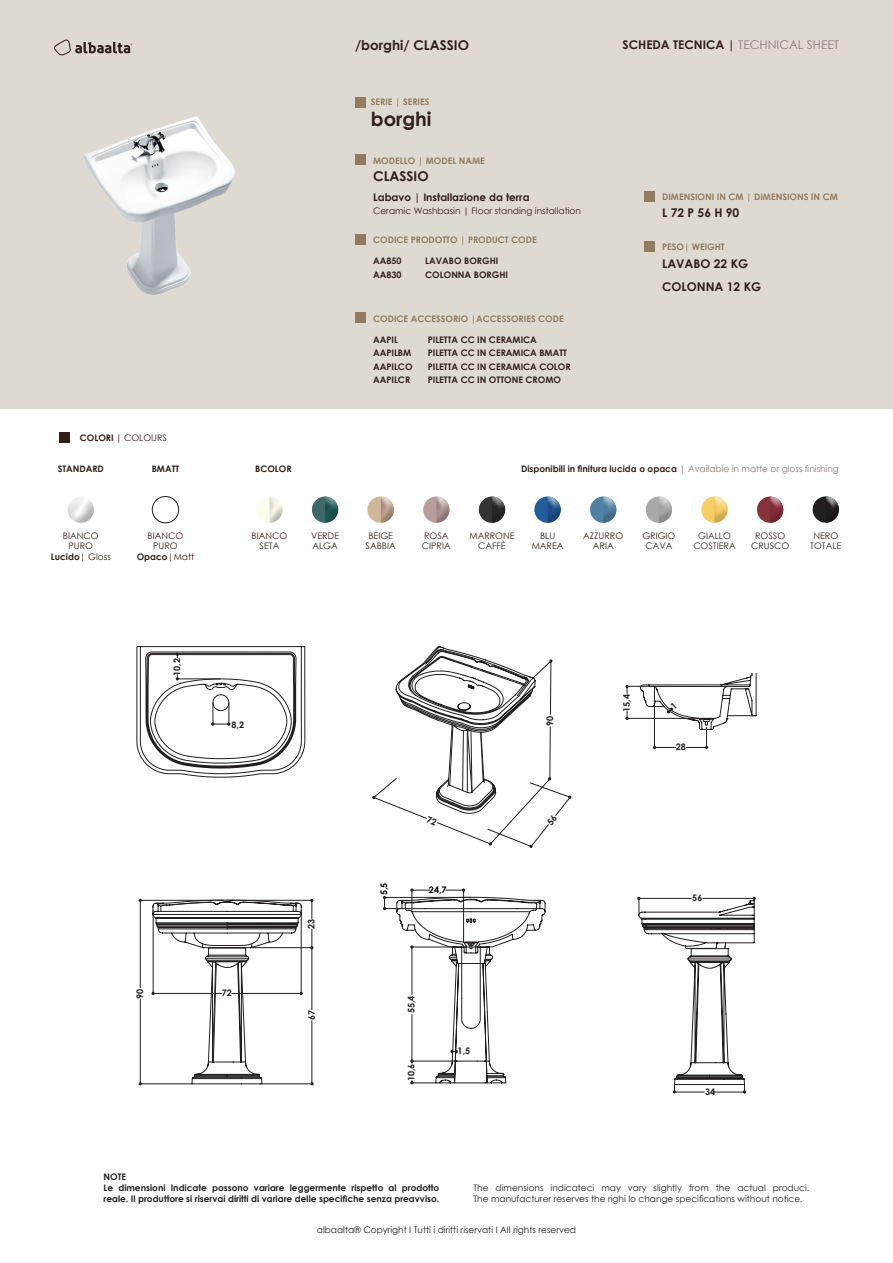
<style>
.page{position:relative;width:893px;height:1263px;background:#fff}
.page>*{position:absolute;margin:0;border:0;box-sizing:border-box;transform-origin:0 0}
.t1{font:700 19.5px "Century Gothic";color:#31201a}
.t2{font:700 13.5px "Century Gothic";color:#31201a}
.t3{font:700 12px/22.5px "Century Gothic";color:#31201a}
.t4{font:700 10.5px "Century Gothic";color:#31201a}
.t5{font:700 9px "Century Gothic";color:#31201a}
.t6{font:9px/10.8px "Century Gothic";color:#31201a;text-align:center}
.t7{font:9px/10.8px "Century Gothic";color:#231f20}
.t8{font:700 9px/10.8px "Century Gothic";color:#231f20}
.t9{font:700 9px "Century Gothic";color:#917c61}
.t10{font:700 9px "Century Gothic";color:#000}
.s1{font-weight:400}
.s2{font-weight:400;color:#8d807c}
.s3{font-weight:400;color:#867974}
.s4{font-weight:700}
</style>
<div class="page">
<div style="left:0;top:0;width:893px;height:409px;background:#ded9d1"></div>
<div style="left:60px;top:432px;width:10px;height:10px;background:#31201a"></div>
<div style="left:256px;top:496px;width:27px;height:27px;background:#fffdf0;border-radius:50%"></div>
<div style="left:268px;top:494px;width:15px;height:16px;background:#fff;opacity:.75"></div>
<div style="left:268px;top:501px;width:15px;height:23px;background:#231f20;opacity:.2"></div>
<div style="left:367px;top:496px;width:27px;height:27px;background:#cdb89a;border-radius:50%"></div>
<div style="left:379px;top:494px;width:15px;height:16px;background:#fff;opacity:.75"></div>
<div style="left:379px;top:501px;width:15px;height:23px;background:#231f20;opacity:.2"></div>
<div style="left:423px;top:496px;width:26px;height:27px;background:#b89e9b;border-radius:50%"></div>
<div style="left:435px;top:494px;width:15px;height:16px;background:#fff;opacity:.75"></div>
<div style="left:435px;top:501px;width:15px;height:23px;background:#231f20;opacity:.2"></div>
<div style="left:312px;top:496px;width:26px;height:27px;background:#3e6967;border-radius:50%"></div>
<div style="left:324px;top:494px;width:15px;height:30px;background:#231f20;opacity:.21"></div>
<div style="left:324px;top:494px;width:15px;height:16px;background:#fff;opacity:.75"></div>
<div style="left:757px;top:496px;width:26px;height:27px;background:#84333b;border-radius:50%"></div>
<div style="left:769px;top:494px;width:15px;height:16px;background:#fff;opacity:.75"></div>
<div style="left:769px;top:502px;width:15px;height:22px;background:#231f20;opacity:.2"></div>
<div style="left:479px;top:496px;width:26px;height:27px;background:#343232;border-radius:50%"></div>
<div style="left:490px;top:494px;width:15px;height:16px;background:#fff;opacity:.75"></div>
<div style="left:490px;top:503px;width:15px;height:21px;background:#231f20;opacity:.2"></div>
<div style="left:534px;top:496px;width:27px;height:27px;background:#225c9a;border-radius:50%"></div>
<div style="left:546px;top:494px;width:15px;height:16px;background:#fff;opacity:.75"></div>
<div style="left:546px;top:503px;width:15px;height:21px;background:#231f20;opacity:.2"></div>
<div style="left:590px;top:496px;width:26px;height:27px;background:#4e81a4;border-radius:50%"></div>
<div style="left:602px;top:494px;width:15px;height:16px;background:#fff;opacity:.75"></div>
<div style="left:602px;top:503px;width:15px;height:21px;background:#231f20;opacity:.2"></div>
<div style="left:646px;top:496px;width:26px;height:27px;background:#a8a9ad;border-radius:50%"></div>
<div style="left:657px;top:494px;width:15px;height:16px;background:#fff;opacity:.75"></div>
<div style="left:657px;top:503px;width:15px;height:21px;background:#231f20;opacity:.2"></div>
<div style="left:701px;top:496px;width:27px;height:27px;background:#f7cd66;border-radius:50%"></div>
<div style="left:713px;top:494px;width:15px;height:16px;background:#fff;opacity:.75"></div>
<div style="left:713px;top:503px;width:15px;height:21px;background:#231f20;opacity:.2"></div>
<div style="left:813px;top:496px;width:26px;height:27px;background:#231f20;border-radius:50%"></div>
<div style="left:824px;top:494px;width:15px;height:16px;background:#fff;opacity:.75"></div>
<div style="left:824px;top:501px;width:15px;height:23px;background:#231f20;opacity:.2"></div>
<div style="left:152px;top:496px;width:27px;height:27px;border:1px solid #231f20;border-radius:50%"></div>
<svg style="left:67px;top:497px;width:27px;height:26px"></svg>
<div style="left:355px;top:155px;width:10px;height:10px;background:#917c61"></div>
<div style="left:355px;top:98px;width:10px;height:10px;background:#917c61"></div>
<div style="left:355px;top:234px;width:10px;height:10px;background:#917c61"></div>
<div style="left:355px;top:312px;width:10px;height:10px;background:#917c61"></div>
<div style="left:644px;top:241px;width:10px;height:10px;background:#917c61"></div>
<div style="left:644px;top:191px;width:10px;height:10px;background:#917c61"></div>
<svg style="left:54px;top:40px;width:78px;height:15px"></svg>
<img style="left:83px;top:116px;width:152px;height:179px">
<svg style="left:136px;top:646px;width:169px;height:132px"></svg>
<svg style="left:637px;top:897px;width:119px;height:196px"></svg>
<hr style="left:140px;top:900px;width:84px;height:1px;background:#231f20">
<hr style="left:140px;top:1083px;width:52px;height:1px;background:#231f20">
<hr style="left:140px;top:900px;width:1px;height:87px;background:#231f20">
<hr style="left:140px;top:999px;width:1px;height:85px;background:#231f20">
<hr style="left:229px;top:900px;width:83px;height:1px;background:#231f20">
<hr style="left:260px;top:1083px;width:52px;height:1px;background:#231f20">
<hr style="left:250px;top:947px;width:62px;height:1px;background:#231f20">
<hr style="left:312px;top:948px;width:1px;height:61px;background:#231f20">
<hr style="left:312px;top:1021px;width:1px;height:63px;background:#231f20">
<svg style="left:310px;top:899px;width:3px;height:19px"></svg>
<svg style="left:310px;top:929px;width:3px;height:20px"></svg>
<svg style="left:152px;top:900px;width:151px;height:184px"></svg>
<svg style="left:383px;top:888px;width:163px;height:196px"></svg>
<svg style="left:372px;top:646px;width:200px;height:202px"></svg>
<svg style="left:625px;top:673px;width:131px;height:76px"></svg>
<p class="t5" style="left:80px;top:431px;width:89px">COLORI | <span class="s1">COLOURS</span></p>
<h2 class="t2" style="left:355px;top:35px;width:115px">/borghi/ CLASSIO</h2>
<p class="t9" style="left:371px;top:94px;width:60px">SERIE | SERIES</p>
<h1 class="t1" style="left:371px;top:104px;width:62px">borghi</h1>
<p class="t9" style="left:373px;top:154px;width:113px">MODELLO | MODEL NAME</p>
<h2 class="t2" style="left:373px;top:165px;width:57px">CLASSIO</h2>
<p class="t4" style="left:373px;top:189px;width:158px">Labavo | Installazione da terra</p>
<p class="t6" style="left:373px;top:206px;width:209px">Ceramic Washbasin | Floor standing installation</p>
<p class="t9" style="left:373px;top:233px;width:165px">CODICE PRODOTTO | PRODUCT CODE</p>
<p class="t5" style="left:373px;top:254px;width:30px">AA850</p>
<p class="t5" style="left:425px;top:254px;width:75px">LAVABO BORGHI</p>
<p class="t5" style="left:373px;top:268px;width:30px">AA830</p>
<p class="t5" style="left:425px;top:268px;width:84px">COLONNA BORGHI</p>
<p class="t9" style="left:373px;top:311px;width:192px">CODICE ACCESSORIO |ACCESSORIES CODE</p>
<p class="t5" style="left:373px;top:332px;width:26px">AAPIL</p>
<p class="t5" style="left:428px;top:332px;width:111px">PILETTA CC IN CERAMICA</p>
<p class="t5" style="left:373px;top:346px;width:40px">AAPILBM</p>
<p class="t5" style="left:428px;top:346px;width:141px">PILETTA CC IN CERAMICA BMATT</p>
<p class="t5" style="left:373px;top:360px;width:41px">AAPILCO</p>
<p class="t5" style="left:428px;top:360px;width:144px">PILETTA CC IN CERAMICA COLOR</p>
<p class="t5" style="left:373px;top:373px;width:39px">AAPILCR</p>
<p class="t5" style="left:428px;top:373px;width:135px">PILETTA CC IN OTTONE CROMO</p>
<h3 class="t3" style="left:623px;top:32px;width:218px">SCHEDA TECNICA | <span class="s2">TECHNICAL SHEET</span></h3>
<p class="t9" style="left:662px;top:190px;width:177px">DIMENSIONI IN CM | DIMENSIONS IN CM</p>
<h3 class="t3" style="left:662px;top:201px;width:79px">L 72 P 56 H 90</h3>
<p class="t9" style="left:662px;top:240px;width:64px">PESO| WEIGHT</p>
<h3 class="t3" style="left:662px;top:252px;width:101px">LAVABO 22 KG<br>COLONNA 12 KG</h3>
<p class="t5" style="left:58px;top:462px;width:48px">STANDARD</p>
<p class="t5" style="left:152px;top:462px;width:29px">BMATT</p>
<p class="t5" style="left:255px;top:462px;width:38px">BCOLOR</p>
<p class="t5" style="left:521px;top:462px;width:319px">Disponibili in finitura lucida o opaca <span class="s3">| Available in matte or gloss finishing</span></p>
<p class="t6" style="left:51px;top:530px;width:62px">BIANCO<br>PURO<br><span class="s4">Lucido</span>| Gloss</p>
<p class="t6" style="left:137px;top:530px;width:59px">BIANCO<br>PURO<br><span class="s4">Opaco</span>|Matt</p>
<p class="t6" style="left:252px;top:530px;width:37px">BIANCO<br>SETA</p>
<p class="t6" style="left:810px;top:530px;width:33px">NERO<br>TOTALE</p>
<p class="t6" style="left:311px;top:530px;width:30px;text-align:left">VERDE<br>ALGA</p>
<p class="t6" style="left:751px;top:530px;width:40px">ROSSO<br>CRUSCO</p>
<p class="t6" style="left:366px;top:530px;width:32px">BEIGE<br>SABBIA</p>
<p class="t6" style="left:422px;top:530px;width:30px;text-align:left">ROSA<br>CIPRIA</p>
<p class="t6" style="left:469px;top:530px;width:47px">MARRONE<br>CAFFÈ</p>
<p class="t6" style="left:532px;top:530px;width:33px">BLU<br>MAREA</p>
<p class="t6" style="left:583px;top:530px;width:41px">AZZURRO<br>ARIA</p>
<p class="t6" style="left:642px;top:530px;width:35px">GRIGIO<br>CAVA</p>
<p class="t6" style="left:693px;top:530px;width:44px">GIALLO<br>COSTIERA</p>
<p class="t8" style="left:171px;top:676px;width:19px;rotate:-90deg">10,2</p>
<p class="t8" style="left:232px;top:719px;width:14px">8,2</p>
<p class="t8" style="left:134px;top:999px;width:12px;rotate:-90deg">90</p>
<p class="t8" style="left:222px;top:987px;width:12px">72</p>
<p class="t8" style="left:305px;top:929px;width:12px;rotate:-90deg">23</p>
<p class="t8" style="left:306px;top:1020px;width:12px;rotate:-90deg">67</p>
<p class="t10" style="left:377px;top:895px;width:14px;rotate:-90deg">5,5</p>
<p class="t10" style="left:429px;top:883px;width:19px">24,7</p>
<p class="t8" style="left:405px;top:1013px;width:19px;rotate:-90deg">55,4</p>
<p class="t8" style="left:405px;top:1081px;width:19px;rotate:-90deg">10,6</p>
<p class="t8" style="left:458px;top:1045px;width:14px">1,5</p>
<p class="t8" style="left:544px;top:726px;width:12px;rotate:-90deg">90</p>
<p class="t8" style="left:621px;top:712px;width:19px;rotate:-90deg">15,4</p>
<p class="t8" style="left:676px;top:741px;width:12px">28</p>
<p class="t8" style="left:692px;top:892px;width:12px">56</p>
<p class="t8" style="left:705px;top:1086px;width:12px">34</p>
<p class="t8" style="left:103px;top:1171px;width:337px">NOTE<br>Le dimensioni Indicate possono variare leggermente rispetto al prodotto reale. Il produttore si riservai diritti di variare delle specifiche senza preavviso.</p>
<p class="t7" style="left:473px;top:1182px;width:337px">The dimensions indicateci may vary slightly from the actual produci.<br>The manufacturer reserves the righi lo change specifications without notice.</p>
<p class="t7" style="left:317px;top:1224px;width:261px">albaalta® Copyright I Tutti i diritti riservati I AII rights reserved</p>
</div>
